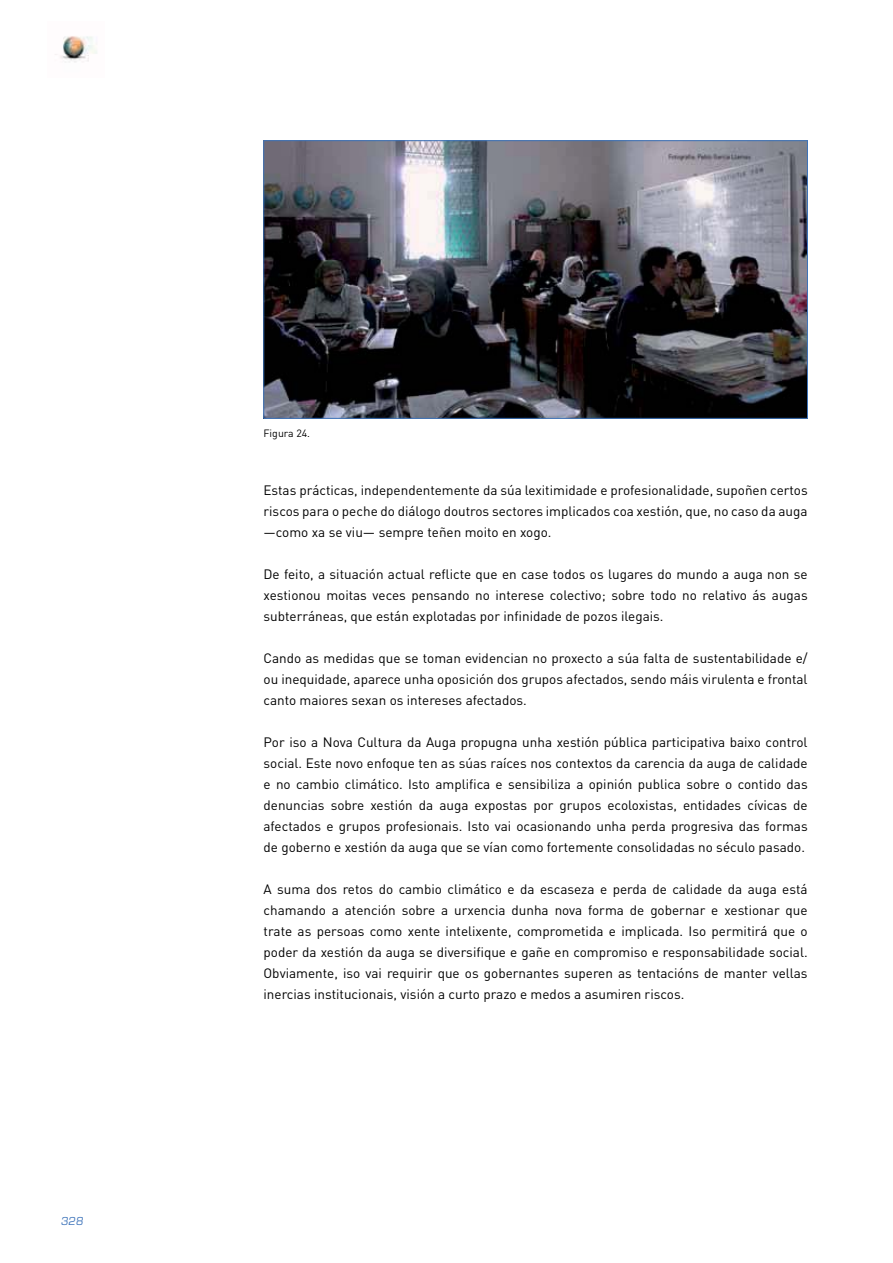
<style>
.page{position:relative;width:893px;height:1263px;background:#fff}
.page>*{position:absolute;margin:0;border:0;box-sizing:border-box;transform-origin:0 0}
.t1{font:13.5px/21px "DIN";color:#000;text-align:justify}
.t2{font:12px "Eurostile";color:#3e74ba}
.t3{font:10.5px "DIN";color:#000}
</style>
<div class="page">
<img style="left:55px;top:36px;width:42px;height:26px">
<img style="left:266px;top:143px;width:540px;height:274px">
<div style="left:264px;top:141px;width:544px;height:278px;border:1px solid #3e74ba"></div>
<p class="t2" style="left:61px;top:1213px;width:25px">328</p>
<p class="t3" style="left:264px;top:430px;width:48px">Figura 24.</p>
<p class="t1" style="left:264px;top:481px;width:546px">Estas prácticas, independentemente da súa lexitimidade e profesionalidade, supoñen certos riscos para o peche do diálogo doutros sectores implicados coa xestión, que, no caso da auga —como xa se viu— sempre teñen moito en xogo.</p>
<p class="t1" style="left:264px;top:565px;width:546px">De feito, a situación actual reflicte que en case todos os lugares do mundo a auga non se xestionou moitas veces pensando no interese colectivo; sobre todo no relativo ás augas subterráneas, que están explotadas por infinidade de pozos ilegais.</p>
<p class="t1" style="left:264px;top:649px;width:546px">Cando as medidas que se toman evidencian no proxecto a súa falta de sustentabilidade e/ ou inequidade, aparece unha oposición dos grupos afectados, sendo máis virulenta e frontal canto maiores sexan os intereses afectados.</p>
<p class="t1" style="left:264px;top:733px;width:546px">Por iso a Nova Cultura da Auga propugna unha xestión pública participativa baixo control social. Este novo enfoque ten as súas raíces nos contextos da carencia da auga de calidade e no cambio climático. Isto amplifica e sensibiliza a opinión publica sobre o contido das denuncias sobre xestión da auga expostas por grupos ecoloxistas, entidades cívicas de afectados e grupos profesionais. Isto vai ocasionando unha perda progresiva das formas de goberno e xestión da auga que se vían como fortemente consolidadas no século pasado.</p>
<p class="t1" style="left:264px;top:880px;width:546px">A suma dos retos do cambio climático e da escaseza e perda de calidade da auga está chamando a atención sobre a urxencia dunha nova forma de gobernar e xestionar que trate as persoas como xente intelixente, comprometida e implicada. Iso permitirá que o poder da xestión da auga se diversifique e gañe en compromiso e responsabilidade social.<br>Obviamente, iso vai requirir que os gobernantes superen as tentacións de manter vellas inercias institucionais, visión a curto prazo e medos a asumiren riscos.</p>
</div>
